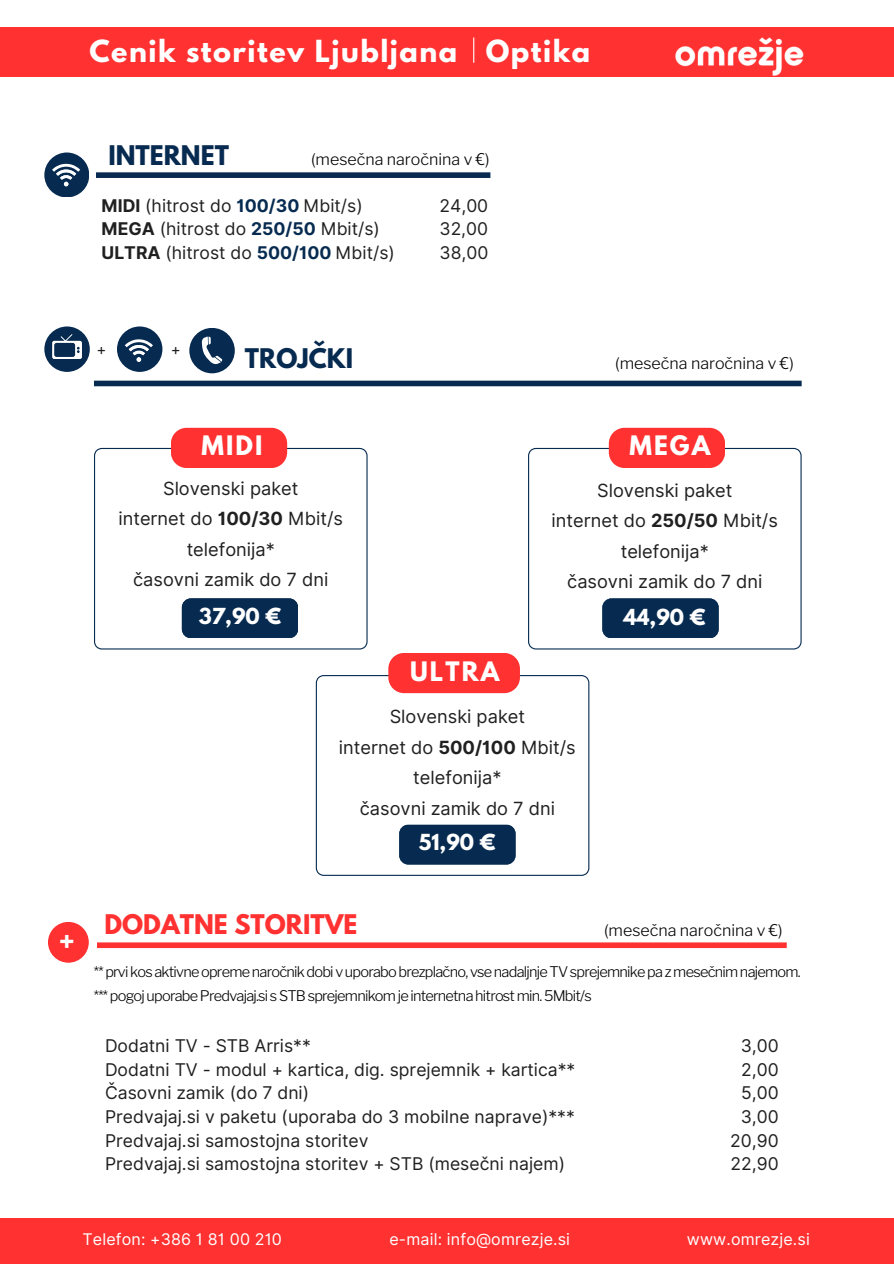
<style>
.page{position:relative;width:894px;height:1264px;background:#fff}
.page>*{position:absolute;margin:0;border:0;box-sizing:border-box;transform-origin:0 0}
.t1{font:700 27px "League Spartan";letter-spacing:.055em;color:#fff}
.t2{font:700 25.95px "Inter";color:#fff}
.t3{font:700 24px "League Spartan";color:#072b50}
.t4{font:700 24px "League Spartan";color:#ff3131}
.t5{font:700 23.7px "League Spartan";letter-spacing:.085em;color:#fff}
.t6{font:700 19.5px "League Spartan";color:#fff}
.t7{font:18.15px/30.5px "Inter";color:#202020;text-align:center}
.t8{font:17.55px/23.7px "Inter";color:#202020}
.t9{font:300 16.05px "Libre Franklin";color:#000}
.t10{font:16.05px "Inter";letter-spacing:.01em;color:#fff}
.t11{font:15.6px "Inter";color:#202020}
.t12{font:300 14.55px "Libre Franklin";letter-spacing:-.05em;color:#000}
.s1{font-weight:700}
.s2{font-weight:700;color:#072b50}
</style>
<div class="page">
<div style="left:96px;top:172px;width:394px;height:6px;background:#072b50"></div>
<div style="left:94px;top:380px;width:707px;height:6px;background:#072b50"></div>
<svg style="left:94px;top:448px;width:273px;height:201px"></svg>
<div style="left:171px;top:428px;width:116px;height:40px;background:#ff3131;border-radius:16px"></div>
<svg style="left:316px;top:675px;width:273px;height:200px"></svg>
<div style="left:399px;top:824px;width:116px;height:40px;background:#072b50"></div>
<div style="left:44px;top:326px;width:46px;height:46px;background:#072b50;border-radius:50%"></div>
<svg style="left:52px;top:334px;width:30px;height:25px"></svg>
<div style="left:189px;top:328px;width:46px;height:45px;background:#072b50;border-radius:50%"></div>
<svg style="left:202px;top:336px;width:20px;height:28px"></svg>
<div style="left:117px;top:326px;width:45px;height:46px;background:#072b50;border-radius:50%"></div>
<svg style="left:125px;top:339px;width:28px;height:23px"></svg>
<div style="left:44px;top:152px;width:45px;height:45px;background:#072b50;border-radius:50%"></div>
<svg style="left:52px;top:164px;width:28px;height:23px"></svg>
<div style="left:0;top:27px;width:893px;height:50px;background:#ff3131"></div>
<svg style="left:528px;top:448px;width:273px;height:201px"></svg>
<div style="left:182px;top:598px;width:116px;height:40px;background:#072b50;border-radius:9px"></div>
<svg style="left:182px;top:598px;width:116px;height:39px"></svg>
<div style="left:602px;top:598px;width:116px;height:40px;background:#072b50"></div>
<img style="left:675px;top:37px;width:129px;height:39px">
<div style="left:388px;top:653px;width:131px;height:40px;background:#ff3131;border-radius:16px"></div>
<div style="left:608px;top:428px;width:117px;height:40px;background:#ff3131;border-radius:16px"></div>
<svg style="left:473px;top:38px;width:1px;height:25px"></svg>
<div style="left:0;top:1218px;width:893px;height:45px;background:#ff3131"></div>
<div style="left:48px;top:921px;width:41px;height:41px;background:#ff3131;border-radius:50%"></div>
<div style="left:97px;top:942px;width:689px;height:6px;background:#ff3131"></div>
<p class="t1" style="left:89px;top:37px;width:502px">Cenik storitev Ljubljana Optika</p>
<h1 class="t3" style="left:108px;top:143px;width:122px">INTERNET</h1>
<p class="t8" style="left:101px;top:193px;width:295px"><span class="s1">MIDI</span> (hitrost do <span class="s2">100/30</span> Mbit/s)<br><span class="s1">MEGA</span> (hitrost do <span class="s2">250/50</span> Mbit/s)<br><span class="s1">ULTRA</span> (hitrost do <span class="s2">500/100</span> Mbit/s)</p>
<p class="t8" style="left:439px;top:193px;width:50px;text-align:justify">24,00<br>32,00<br>38,00</p>
<h2 class="t9" style="left:311px;top:150px;width:180px">(mesečna naročnina v €)</h2>
<p class="t11" style="left:97px;top:340px;width:12px">+</p>
<p class="t11" style="left:171px;top:340px;width:12px">+</p>
<h2 class="t3" style="left:245px;top:346px;width:110px">TROJČKI</h2>
<h4 class="t9" style="left:615px;top:354px;width:180px">(mesečna naročnina v €)</h4>
<h2 class="t5" style="left:629px;top:434px;width:82px">MEGA</h2>
<h5 class="t5" style="left:201px;top:434px;width:62px">MIDI</h5>
<h5 class="t7" style="left:118px;top:473px;width:226px">Slovenski paket<br>internet do <span class="s1">100/30</span> Mbit/s telefonija*<br>časovni zamik do 7 dni</h5>
<h5 class="t7" style="left:551px;top:475px;width:228px">Slovenski paket<br>internet do <span class="s1">250/50</span> Mbit/s telefonija*<br>časovni zamik do 7 dni</h5>
<h2 class="t6" style="left:199px;top:606px;width:84px">37,90 €</h2>
<h5 class="t6" style="left:623px;top:607px;width:84px">44,90 €</h5>
<h3 class="t5" style="left:410px;top:659px;width:91px">ULTRA</h3>
<p class="t7" style="left:339px;top:701px;width:238px">Slovenski paket<br>internet do <span class="s1">500/100</span> Mbit/s telefonija*<br>časovni zamik do 7 dni</p>
<p class="t6" style="left:419px;top:832px;width:78px">51,90 €</p>
<h3 class="t2" style="left:58px;top:924px;width:19px">+</h3>
<h3 class="t4" style="left:104px;top:912px;width:254px">DODATNE STORITVE</h3>
<p class="t9" style="left:604px;top:920px;width:180px">(mesečna naročnina v €)</p>
<h2 class="t12" style="left:94px;top:962px;width:708px">** prvi kos aktivne opreme naročnik dobi v uporabo brezplačno, vse nadaljnje TV sprejemnike pa z mesečnim najemom.</h2>
<h5 class="t12" style="left:94px;top:986px;width:499px">*** pogoj uporabe Predvajaj.si s STB sprejemnikom je internetna hitrost min. 5Mbit/s</h5>
<h2 class="t8" style="left:105px;top:1033px;width:471px">Dodatni TV - STB Arris**<br>Dodatni TV - modul + kartica, dig. sprejemnik + kartica** Časovni zamik (do 7 dni)<br>Predvajaj.si v paketu (uporaba do 3 mobilne naprave)*** Predvajaj.si samostojna storitev<br>Predvajaj.si samostojna storitev + STB (mesečni najem)</h2>
<h4 class="t8" style="left:730px;top:1033px;width:50px;text-align:right">3,00<br>2,00<br>5,00<br>3,00<br>20,90<br>22,90</h4>
<h4 class="t10" style="left:82px;top:1228px;width:201px">Telefon: +386 1 81 00 210</h4>
<h4 class="t10" style="left:389px;top:1228px;width:182px">e-mail: info@omrezje.si</h4>
<h4 class="t10" style="left:686px;top:1228px;width:124px">www.omrezje.si</h4>
</div>
